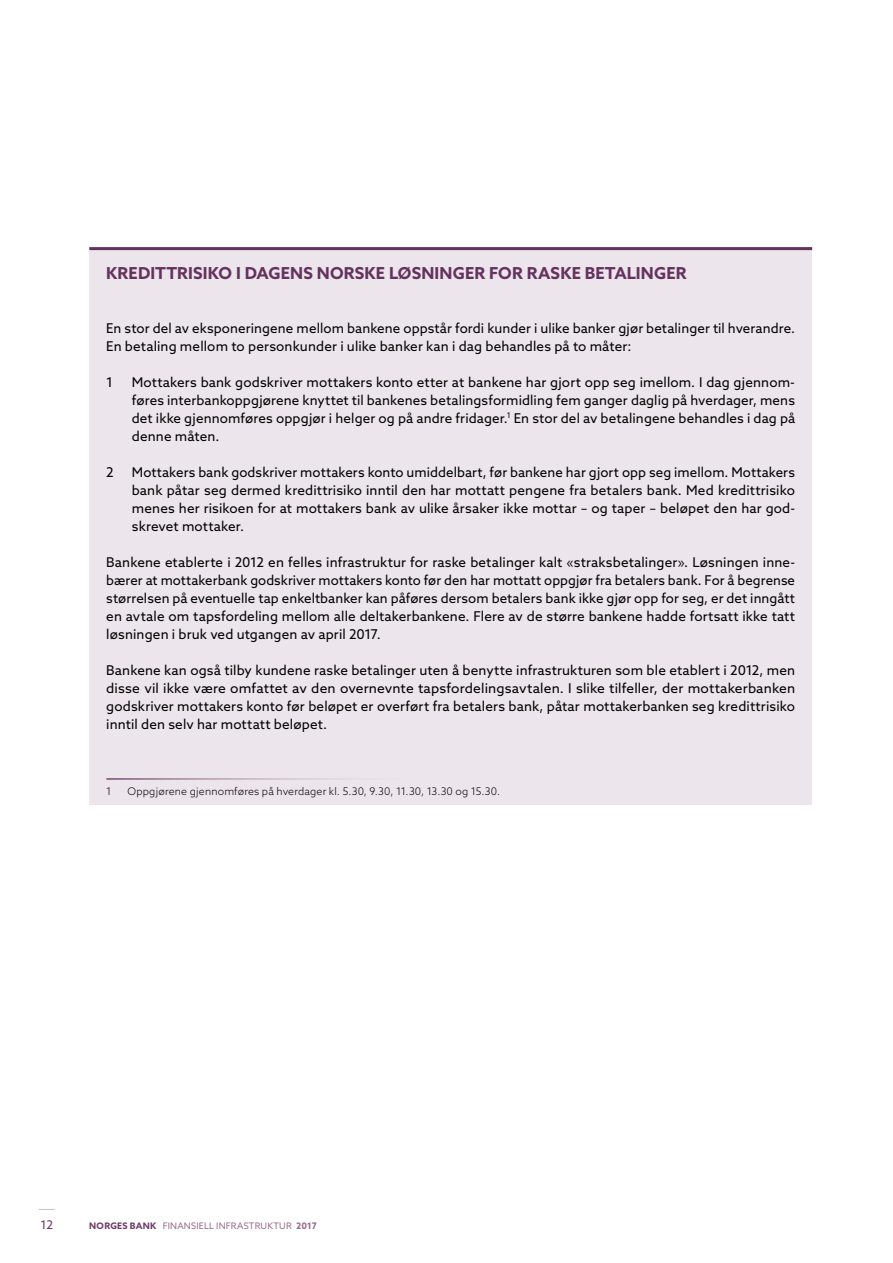
<style>
.page{position:relative;width:893px;height:1263px;background:#fff}
.page>*{position:absolute;margin:0;border:0;box-sizing:border-box;transform-origin:0 0}
.t1{font:700 16.5px "Azo Sans";letter-spacing:.01em;color:#6e3868}
.t2{font:13.5px/18px "Azo Sans";letter-spacing:.01em;color:#000;text-align:justify}
.t3{font:12px "Azo Sans";color:#6e3868}
.t4{font:300 10.5px "Azo Sans";letter-spacing:.02em;color:#000}
.t5{font:9px "Azo Sans";letter-spacing:.025em;color:#976c8c}
.s1{font-weight:700;color:#6e3868}
.s2{font-weight:700}
</style>
<div class="page">
<div style="left:89px;top:247px;width:723px;height:557px;background:#ece5eb"></div>
<hr style="left:89px;top:247px;width:723px;height:3px;background:#6e3868">
<hr style="left:106px;top:778px;width:315px;height:2px;background:#fff">
<svg style="left:39px;top:1209px;width:16px;height:1px"></svg>
<p class="t1" style="left:106px;top:262px;width:582px">KREDITTRISIKO I DAGENS NORSKE LØSNINGER FOR RASKE BETALINGER</p>
<p class="t2" style="left:106px;top:319px;width:690px">En stor del av eksponeringene mellom bankene oppstår fordi kunder i ulike banker gjør betalinger til hverandre.<br>En betaling mellom to personkunder i ulike banker kan i dag behandles på to måter:</p>
<p class="t2" style="left:106px;top:373px;width:8px">1</p>
<p class="t2" style="left:132px;top:373px;width:665px">Mottakers bank godskriver mottakers konto etter at bankene har gjort opp seg imellom. I dag gjennom&shy;føres interbankoppgjørene knyttet til bankenes betalingsformidling fem ganger daglig på hverdager, mens det ikke gjennomføres oppgjør i helger og på andre fridager.<sup>1</sup> En stor del av betalingene behandles i dag på denne måten.</p>
<p class="t2" style="left:106px;top:463px;width:9px">2</p>
<p class="t2" style="left:132px;top:463px;width:665px">Mottakers bank godskriver mottakers konto umiddelbart, før bankene har gjort opp seg imellom. Mottakers bank påtar seg dermed kredittrisiko inntil den har mottatt pengene fra betalers bank. Med kredittrisiko menes her risikoen for at mottakers bank av ulike årsaker ikke mottar – og taper – beløpet den har god&shy;skrevet mottaker.</p>
<p class="t2" style="left:106px;top:553px;width:690px">Bankene etablerte i 2012 en felles infrastruktur for raske betalinger kalt «straksbetalinger». Løsningen inne&shy;bærer at mottakerbank godskriver mottakers konto før den har mottatt oppgjør fra betalers bank. For å begrense størrelsen på eventuelle tap enkeltbanker kan påføres dersom betalers bank ikke gjør opp for seg, er det inngått en avtale om tapsfordeling mellom alle deltakerbankene. Flere av de større bankene hadde fortsatt ikke tatt løsningen i bruk ved utgangen av april 2017.</p>
<p class="t2" style="left:106px;top:661px;width:690px">Bankene kan også tilby kundene raske betalinger uten å benytte infrastrukturen som ble etablert i 2012, men disse vil ikke være omfattet av den overnevnte tapsfordelingsavtalen. I slike tilfeller, der mottakerbanken godskriver mottakers konto før beløpet er overført fra betalers bank, påtar mottakerbanken seg kredittrisiko inntil den selv har mottatt beløpet.</p>
<p class="t4" style="left:106px;top:785px;width:7px">1</p>
<p class="t4" style="left:128px;top:785px;width:374px">Oppgjørene gjennomføres på hverdager kl. 5.30, 9.30, 11.30, 13.30 og 15.30.</p>
<p class="t3" style="left:40px;top:1217px;width:14px">12</p>
<p class="t5" style="left:89px;top:1220px;width:229px"><span class="s1">NORGES BANK</span> finansiell infrastruktur <span class="s2">2017</span></p>
</div>
